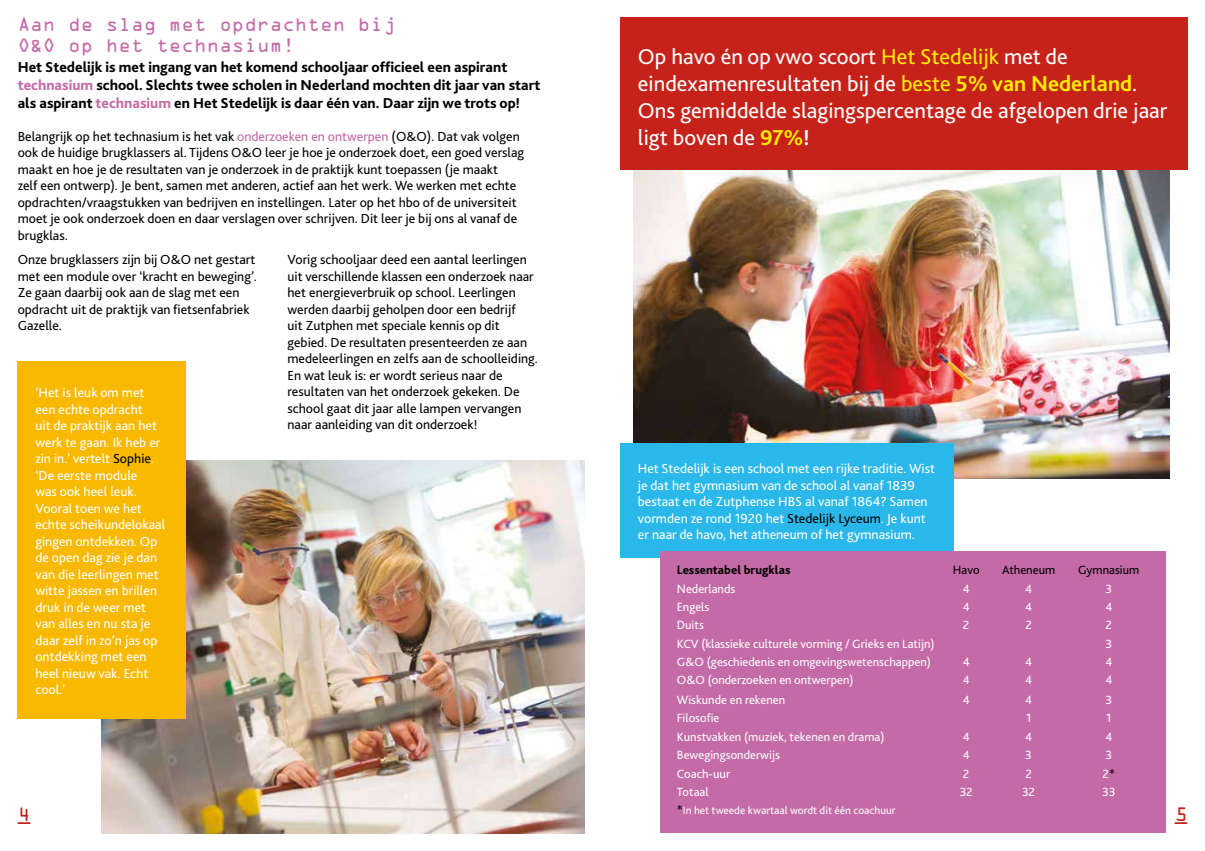
<style>
.page{position:relative;width:1205px;height:851px;background:#fff}
.page>*{position:absolute;margin:0;border:0;box-sizing:border-box;transform-origin:0 0}
.t1{font:22.5px/27px "Bliss 2";color:#fff}
.t2{font:17.5px/21px "OCRA Std";color:#c46aa6}
.t3{font:17.5px "OCRA Std";color:#c6221a}
.t4{font:800 15px/18px "Bliss 2";color:#000}
.t5{font:13.75px/16.5px "Bliss 2";color:#000}
.t6{font:13.75px/16.5px "Bliss 2";color:#fff}
.t7{font:12.5px "Bliss 2";color:#fff}
.t8{font:12.5px "Bliss 2";color:#000}
.t9{font:800 12.5px "Bliss 2";color:#000}
.t10{font:11.25px "Bliss 2";color:#fff}
.s1{color:#c46aa6}
.s2{color:#ffed00}
.s3{font-weight:700;color:#ffed00}
.s4{font-weight:700}
.s5{color:#000}
.s6{font-size:12.5px;color:#000}
</style>
<div class="page">
<svg style="left:1174px;top:822px;width:13px;height:1px"></svg>
<svg style="left:18px;top:822px;width:12px;height:1px"></svg>
<img style="left:634px;top:170px;width:535px;height:308px">
<div style="left:620px;top:443px;width:333px;height:114px;background:#2ab7ea"></div>
<div style="left:620px;top:18px;width:567px;height:152px;background:#c6221a"></div>
<img style="left:102px;top:461px;width:483px;height:372px">
<div style="left:660px;top:551px;width:505px;height:282px;background:#c46aa6"></div>
<div style="left:18px;top:361px;width:168px;height:357px;background:#f9b900"></div>
<p class="t2" style="left:18px;top:16px;width:379px">Aan de slag met opdrachten bij<br>O&amp;O op het technasium!</p>
<p class="t4" style="left:18px;top:57px;width:524px">Het Stedelijk is met ingang van het komend schooljaar officieel een aspirant <span class="s1">technasium</span> school. Slechts twee scholen in Nederland mochten dit jaar van start als aspirant <span class="s1">technasium</span> en Het Stedelijk is daar één van. Daar zijn we trots op!</p>
<p class="t5" style="left:18px;top:128px;width:508px">Belangrijk op het technasium is het vak <span class="s1">onderzoeken en ontwerpen</span> (O&amp;O). Dat vak volgen ook de huidige brugklassers al. Tijdens O&amp;O leer je hoe je onderzoek doet, een goed verslag maakt en hoe je de resultaten van je onderzoek in de praktijk kunt toepassen (je maakt<br>zelf een ontwerp). Je bent, samen met anderen, actief aan het werk. We werken met echte opdrachten/vraagstukken van bedrijven en instellingen. Later op het hbo of de universiteit moet je ook onderzoek doen en daar verslagen over schrijven. Dit leer je bij ons al vanaf de brugklas.</p>
<h1 class="t1" style="left:638px;top:42px;width:531px">Op havo én op vwo scoort <span class="s2">Het Stedelijk</span> met de eindexamenresultaten bij de <span class="s2">beste</span> <span class="s3">5% van Nederland</span>.<br>Ons gemiddelde slagingspercentage de afgelopen drie jaar ligt boven de <span class="s3">97%</span><span class="s4">!</span></h1>
<p class="t5" style="left:18px;top:251px;width:241px">Onze brugklassers zijn bij O&amp;O net gestart met een module over ‘kracht en beweging’.<br>Ze gaan daarbij ook aan de slag met een opdracht uit de praktijk van fietsenfabriek Gazelle.</p>
<p class="t5" style="left:287px;top:251px;width:252px">Vorig schooljaar deed een aantal leerlingen uit verschillende klassen een onderzoek naar het energieverbruik op school. Leerlingen werden daarbij geholpen door een bedrijf<br>uit Zutphen met speciale kennis op dit gebied. De resultaten presenteerden ze aan medeleerlingen en zelfs aan de schoolleiding.<br>En wat leuk is: er wordt serieus naar de resultaten van het onderzoek gekeken. De school gaat dit jaar alle lampen vervangen naar aanleiding van dit onderzoek!</p>
<p class="t6" style="left:35px;top:384px;width:131px">‘Het is leuk om met een echte opdracht<br>uit de praktijk aan het werk te gaan. Ik heb er zin in.’ vertelt <span class="s5">Sophie</span>. ‘De eerste module<br>was ook heel leuk.<br>Vooral toen we het echte scheikundelokaal gingen ontdekken. Op de open dag zie je dan van die leerlingen met witte jassen en brillen druk in de weer met van alles en nu sta je daar zelf in zo’n jas op ontdekking met een heel nieuw vak. Echt cool.’</p>
<p class="t6" style="left:638px;top:460px;width:299px">Het Stedelijk is een school met een rijke traditie. Wist je dat het gymnasium van de school al vanaf 1839 bestaat en de Zutphense HBS al vanaf 1864? Samen vormden ze rond 1920 het <span class="s5">Stedelijk Lyceum</span>. Je kunt er naar de havo, het atheneum of het gymnasium.</p>
<p class="t9" style="left:677px;top:562px;width:115px">Lessentabel brugklas</p>
<p class="t8" style="left:953px;top:562px;width:28px">Havo</p>
<p class="t8" style="left:1002px;top:562px;width:55px">Atheneum</p>
<p class="t8" style="left:1078px;top:562px;width:63px">Gymnasium</p>
<p class="t7" style="left:677px;top:580px;width:60px">Nederlands</p>
<p class="t7" style="left:962px;top:580px;width:8px">4</p>
<p class="t7" style="left:1025px;top:580px;width:9px">4</p>
<p class="t7" style="left:1105px;top:580px;width:8px">3</p>
<p class="t7" style="left:677px;top:599px;width:34px">Engels</p>
<p class="t7" style="left:962px;top:599px;width:8px">4</p>
<p class="t7" style="left:1025px;top:599px;width:9px">4</p>
<p class="t7" style="left:1105px;top:599px;width:8px">4</p>
<p class="t7" style="left:677px;top:617px;width:28px">Duits</p>
<p class="t7" style="left:963px;top:617px;width:8px">2</p>
<p class="t7" style="left:1025px;top:617px;width:8px">2</p>
<p class="t7" style="left:1105px;top:617px;width:8px">2</p>
<p class="t7" style="left:677px;top:635px;width:259px">KCV (klassieke culturele vorming / Grieks en Latijn)</p>
<p class="t7" style="left:1105px;top:635px;width:8px">3</p>
<p class="t7" style="left:677px;top:654px;width:256px">G&amp;O (geschiedenis en omgevingswetenschappen)</p>
<p class="t7" style="left:962px;top:654px;width:8px">4</p>
<p class="t7" style="left:1025px;top:654px;width:8px">4</p>
<p class="t7" style="left:1105px;top:654px;width:9px">4</p>
<p class="t7" style="left:677px;top:672px;width:178px">O&amp;O (onderzoeken en ontwerpen)</p>
<p class="t7" style="left:962px;top:672px;width:8px">4</p>
<p class="t7" style="left:1025px;top:672px;width:8px">4</p>
<p class="t7" style="left:1105px;top:672px;width:9px">4</p>
<p class="t7" style="left:677px;top:692px;width:110px">Wiskunde en rekenen</p>
<p class="t7" style="left:962px;top:692px;width:8px">4</p>
<p class="t7" style="left:1025px;top:692px;width:8px">4</p>
<p class="t7" style="left:1105px;top:692px;width:8px">3</p>
<p class="t7" style="left:677px;top:710px;width:44px">Filosofie</p>
<p class="t7" style="left:1026px;top:710px;width:7px">1</p>
<p class="t7" style="left:1106px;top:710px;width:7px">1</p>
<p class="t7" style="left:677px;top:728px;width:209px">Kunstvakken (muziek, tekenen en drama)</p>
<p class="t7" style="left:962px;top:728px;width:8px">4</p>
<p class="t7" style="left:1025px;top:728px;width:8px">4</p>
<p class="t7" style="left:1105px;top:728px;width:9px">4</p>
<p class="t7" style="left:677px;top:747px;width:104px">Bewegingsonderwijs</p>
<p class="t7" style="left:962px;top:747px;width:8px">4</p>
<p class="t7" style="left:1025px;top:747px;width:8px">3</p>
<p class="t7" style="left:1105px;top:747px;width:8px">3</p>
<p class="t7" style="left:677px;top:765px;width:55px">Coach-uur</p>
<p class="t7" style="left:963px;top:765px;width:8px">2</p>
<p class="t7" style="left:1025px;top:765px;width:8px">2</p>
<p class="t7" style="left:1102px;top:765px;width:14px">2<span class="s5">*</span></p>
<p class="t7" style="left:677px;top:783px;width:33px">Totaal</p>
<p class="t7" style="left:960px;top:783px;width:14px">32</p>
<p class="t7" style="left:1022px;top:783px;width:14px">32</p>
<p class="t7" style="left:1102px;top:783px;width:15px">33</p>
<p class="t10" style="left:677px;top:803px;width:220px"><span class="s6">*</span>In het tweede kwartaal wordt dit één coachuur</p>
<p class="t3" style="left:18px;top:806px;width:14px">4</p>
<p class="t3" style="left:1174px;top:806px;width:14px">5</p>
</div>
